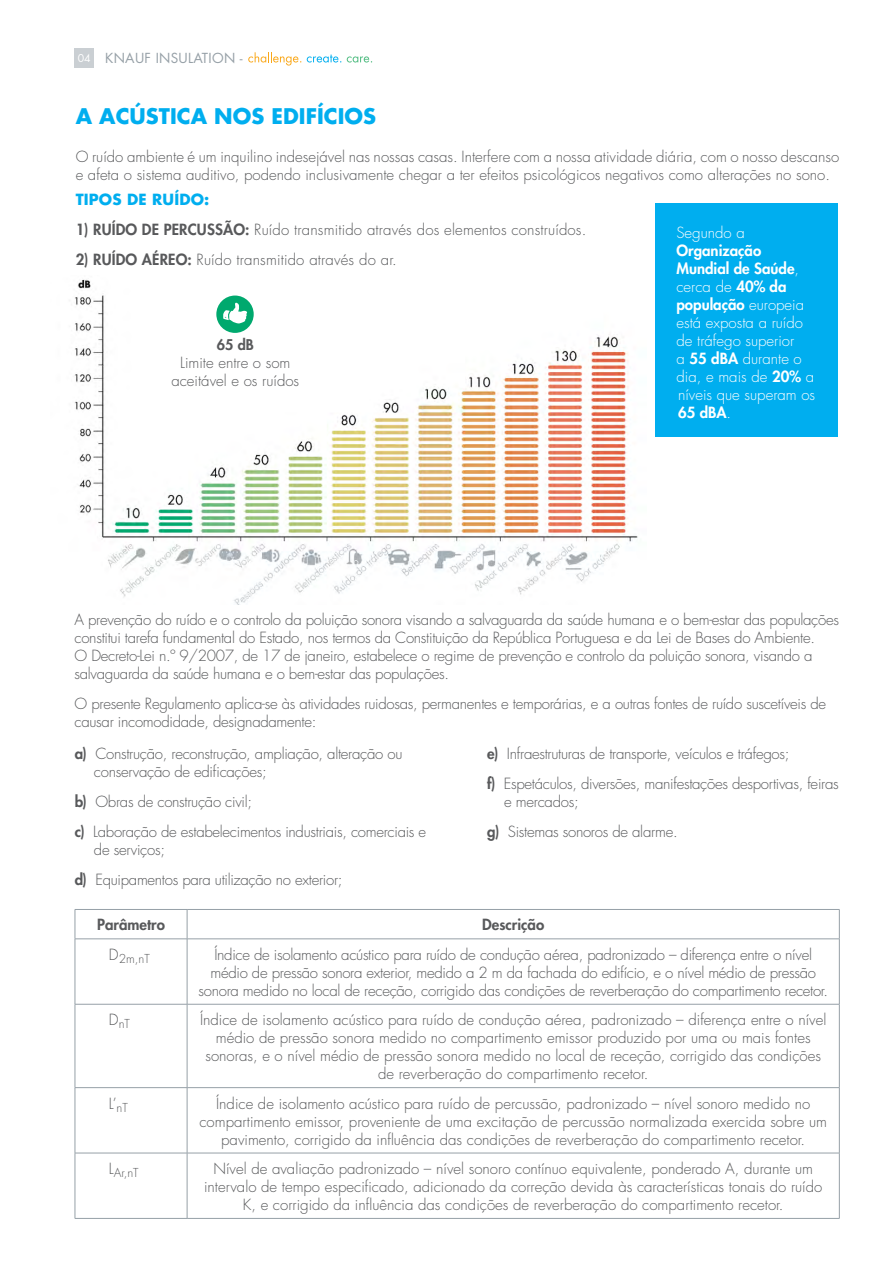
<style>
.page{position:relative;width:893px;height:1263px;background:#fff}
.page>*{position:absolute;margin:0;border:0;box-sizing:border-box;transform-origin:0 0}
.t1{font:700 21px "Futura Std";color:#00aeef}
.t2{font:300 15px/18px "Futura Std";color:#58595b;text-align:center}
.t3{font:300 15px/18px "Futura Std";letter-spacing:-.02em;color:#58595b}
.t4{font:300 15px/18px "Futura Std";color:#fff}
.t5{font:800 15px "Futura Std";color:#58595b}
.t6{font:700 15px "Futura Std";letter-spacing:.01em;color:#00aeef}
.t7{font:800 14.4px "Futura Std";color:#58595b}
.t8{font:13.5px "Futura Std";letter-spacing:.02em;color:#96a0a7}
.t9{font:300 12px "Futura Std";color:#58595b}
.t10{font:10.5px "Futura Std";color:#fff}
.s1{font-weight:800}
</style>
<div class="page">
<svg style="left:248px;top:52px;width:53px;height:14px"></svg>
<svg style="left:307px;top:55px;width:34px;height:8px"></svg>
<svg style="left:347px;top:56px;width:25px;height:7px"></svg>
<div style="left:75px;top:49px;width:19px;height:19px;background:#cacfd3"></div>
<img style="left:74px;top:279px;width:564px;height:326px">
<div style="left:216px;top:296px;width:38px;height:37px;background:#00a96e;border-radius:50%"></div>
<svg style="left:223px;top:303px;width:24px;height:20px"></svg>
<div style="left:655px;top:203px;width:183px;height:234px;background:#00aeef"></div>
<hr style="left:75px;top:909px;width:112px;height:1px;background:#96a0a7">
<svg style="left:75px;top:910px;width:1px;height:28px"></svg>
<hr style="left:75px;top:1004px;width:1px;height:83px;background:#96a0a7">
<hr style="left:75px;top:1153px;width:1px;height:65px;background:#96a0a7">
<hr style="left:75px;top:1218px;width:112px;height:1px;background:#96a0a7">
<hr style="left:75px;top:938px;width:112px;height:1px;background:#96a0a7">
<hr style="left:75px;top:939px;width:1px;height:65px;background:#96a0a7">
<hr style="left:187px;top:938px;width:652px;height:1px;background:#96a0a7">
<hr style="left:75px;top:1004px;width:112px;height:1px;background:#96a0a7">
<hr style="left:187px;top:1004px;width:652px;height:1px;background:#96a0a7">
<hr style="left:187px;top:909px;width:652px;height:1px;background:#96a0a7">
<svg style="left:187px;top:910px;width:1px;height:29px"></svg>
<svg style="left:839px;top:910px;width:1px;height:29px"></svg>
<hr style="left:187px;top:939px;width:1px;height:65px;background:#96a0a7">
<hr style="left:839px;top:939px;width:1px;height:65px;background:#96a0a7">
<hr style="left:187px;top:1004px;width:1px;height:83px;background:#96a0a7">
<hr style="left:839px;top:1004px;width:1px;height:83px;background:#96a0a7">
<hr style="left:187px;top:1088px;width:1px;height:65px;background:#96a0a7">
<hr style="left:187px;top:1153px;width:1px;height:65px;background:#96a0a7">
<hr style="left:839px;top:1153px;width:1px;height:65px;background:#96a0a7">
<hr style="left:187px;top:1218px;width:652px;height:1px;background:#96a0a7">
<hr style="left:75px;top:1087px;width:112px;height:1px;background:#96a0a7">
<hr style="left:75px;top:1088px;width:1px;height:65px;background:#96a0a7">
<hr style="left:187px;top:1087px;width:652px;height:1px;background:#96a0a7">
<hr style="left:839px;top:1088px;width:1px;height:65px;background:#96a0a7">
<hr style="left:75px;top:1153px;width:112px;height:1px;background:#96a0a7">
<hr style="left:187px;top:1153px;width:652px;height:1px;background:#96a0a7">
<p class="t10" style="left:78px;top:52px;width:14px">04</p>
<p class="t8" style="left:105px;top:50px;width:139px">KNAUF INSULATION -</p>
<h1 class="t1" style="left:76px;top:102px;width:302px">A ACÚSTICA NOS EDIFÍCIOS</h1>
<p class="t2" style="left:76px;top:148px;width:765px;text-align:left">O ruído ambiente é um inquilino indesejável nas nossas casas. Interfere com a nossa atividade diária, com o nosso descanso e afeta o sistema auditivo, podendo inclusivamente chegar a ter efeitos psicológicos negativos como alterações no sono.</p>
<p class="t6" style="left:76px;top:189px;width:135px">TIPOS DE RUÍDO:</p>
<p class="t2" style="left:76px;top:221px;width:512px"><span class="s1">1) RUÍDO DE PERCUSSÃO:</span> Ruído transmitido através dos elementos construídos.</p>
<p class="t2" style="left:76px;top:251px;width:323px"><span class="s1">2) RUÍDO AÉREO:</span> Ruído transmitido através do ar.</p>
<p class="t4" style="left:676px;top:224px;width:70px">Segundo a</p>
<p class="t4" style="left:676px;top:242px;width:140px"><span class="s1">Organização<br>Mundial de Saúde</span>, cerca de <span class="s1">40% da população</span> europeia está exposta a ruído de tráfego superior<br>a <span class="s1">55 dBA</span> durante o dia, e mais de <span class="s1">20%</span> a níveis que superam os<br><span class="s1">65 dBA</span>.</p>
<p class="t7" style="left:217px;top:335px;width:38px">65 dB</p>
<p class="t2" style="left:171px;top:354px;width:129px">Limite entre o som aceitável e os ruídos</p>
<p class="t3" style="left:75px;top:611px;width:766px">A prevenção do ruído e o controlo da poluição sonora visando a salvaguarda da saúde humana e o bem-estar das populações constitui tarefa fundamental do Estado, nos termos da Constituição da República Portuguesa e da Lei de Bases do Ambiente.<br>O Decreto-Lei n.º 9/2007, de 17 de janeiro, estabelece o regime de prevenção e controlo da poluição sonora, visando a salvaguarda da saúde humana e o bem-estar das populações.</p>
<p class="t3" style="left:75px;top:695px;width:753px">O presente Regulamento aplica-se às atividades ruidosas, permanentes e temporárias, e a outras fontes de ruído suscetíveis de causar incomodidade, designadamente:</p>
<p class="t3" style="left:94px;top:745px;width:310px;text-indent:-19px"><span class="s1">a)</span> Construção, reconstrução, ampliação, alteração ou conservação de edificações;</p>
<p class="t3" style="left:75px;top:787px;width:353px;line-height:30px"><span class="s1">b)</span> Obras de construção civil;<br><span class="s1">c)</span> Laboração de estabelecimentos industriais, comerciais e</p>
<p class="t3" style="left:75px;top:835px;width:269px;line-height:30px;text-indent:19px">de serviços;<br><span class="s1">d)</span> Equipamentos para utilização no exterior;</p>
<p class="t3" style="left:487px;top:739px;width:353px;line-height:30px"><span class="s1">e)</span> Infraestruturas de transporte, veículos e tráfegos;<br><span class="s1">f)</span> Espetáculos, diversões, manifestações desportivas, feiras</p>
<p class="t3" style="left:487px;top:787px;width:192px;line-height:30px;text-indent:17px">e mercados;<br><span class="s1">g)</span> Sistemas sonoros de alarme.</p>
<p class="t5" style="left:97px;top:915px;width:69px">Parâmetro</p>
<p class="t5" style="left:482px;top:915px;width:63px">Descrição</p>
<p class="t9" style="left:109px;top:951px;width:42px"><sup>D</sup>2m,nT</p>
<p class="t3" style="left:198px;top:946px;width:631px;text-align:center">Índice de isolamento acústico para ruído de condução aérea, padronizado – diferença entre o nível médio de pressão sonora exterior, medido a 2 m da fachada do edifício, e o nível médio de pressão sonora medido no local de receção, corrigido das condições de reverberação do compartimento recetor.</p>
<p class="t9" style="left:109px;top:1016px;width:23px"><sup>D</sup>nT</p>
<p class="t2" style="left:200px;top:1011px;width:628px">Índice de isolamento acústico para ruído de condução aérea, padronizado – diferença entre o nível médio de pressão sonora medido no compartimento emissor produzido por uma ou mais fontes sonoras, e o nível médio de pressão sonora medido no local de receção, corrigido das condições de reverberação do compartimento recetor.</p>
<p class="t2" style="left:109px;top:1094px;width:20px">L’<sub>nT</sub></p>
<p class="t2" style="left:199px;top:1094px;width:629px">Índice de isolamento acústico para ruído de percussão, padronizado – nível sonoro medido no compartimento emissor, proveniente de uma excitação de percussão normalizada exercida sobre um pavimento, corrigido da influência das condições de reverberação do compartimento recetor.</p>
<p class="t9" style="left:109px;top:1165px;width:31px"><sup>L</sup>Ar,nT</p>
<p class="t2" style="left:204px;top:1160px;width:620px">Nível de avaliação padronizado – nível sonoro contínuo equivalente, ponderado A, durante um intervalo de tempo especificado, adicionado da correção devida às características tonais do ruído<br>K, e corrigido da influência das condições de reverberação do compartimento recetor.</p>
</div>
